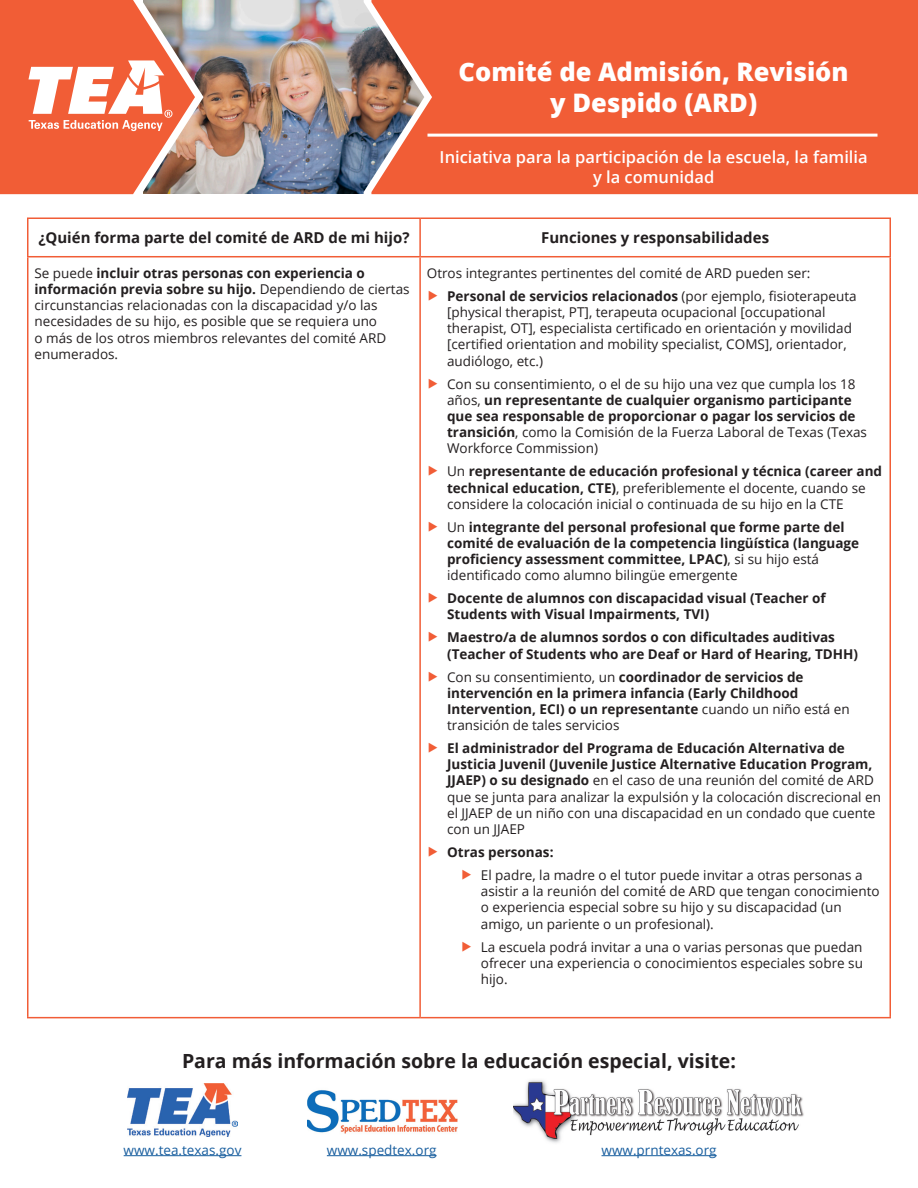
<style>
.page{position:relative;width:918px;height:1188px;background:#fff}
.page>*{position:absolute;margin:0;border:0;box-sizing:border-box;transform-origin:0 0}
.t1{font:800 25.5px/31.5px "Open Sans";color:#fff;text-align:center}
.t2{font:700 19.5px "Open Sans";color:#231f20}
.t3{font:600 16.5px/19.8px "Open Sans";color:#fff;text-align:center}
.t4{font:700 15px "Open Sans";color:#231f20}
.t5{font:13.5px/16.2px "Open Sans";color:#231f20}
.t6{font:700 13.5px/16.2px "Open Sans";color:#231f20}
.t7{font:13.5px "Open Sans";color:#175d9e}
.s1{font-weight:700}
.s2{color:#f15d36}
.s3{font-weight:400}
</style>
<div class="page">
<img style="left:204px;top:0;width:160px;height:194px">
<div style="left:371px;top:0;width:547px;height:194px;background:#f15d36"></div>
<svg style="left:0;top:0;width:204px;height:194px;background:#e87f63"></svg>
<hr style="left:428px;top:134px;width:450px;height:3px;background:#fff">
<hr style="left:27px;top:218px;width:393px;height:1px;background:#f15d36">
<hr style="left:420px;top:218px;width:471px;height:1px;background:#f15d36">
<hr style="left:27px;top:256px;width:393px;height:1px;background:#f15d36">
<hr style="left:420px;top:256px;width:471px;height:1px;background:#f15d36">
<hr style="left:27px;top:219px;width:1px;height:37px;background:#f15d36">
<hr style="left:419px;top:219px;width:2px;height:37px;background:#f15d36">
<hr style="left:890px;top:219px;width:1px;height:37px;background:#f15d36">
<hr style="left:27px;top:257px;width:1px;height:760px;background:#f15d36">
<hr style="left:419px;top:257px;width:2px;height:760px;background:#f15d36">
<hr style="left:890px;top:257px;width:1px;height:760px;background:#f15d36">
<hr style="left:27px;top:1017px;width:393px;height:1px;background:#f15d36">
<hr style="left:420px;top:1017px;width:471px;height:1px;background:#f15d36">
<img style="left:127px;top:1083px;width:111px;height:54px">
<img style="left:307px;top:1090px;width:150px;height:44px">
<img style="left:513px;top:1080px;width:291px;height:63px">
<hr style="left:124px;top:1155px;width:117px;height:1px;background:#175d9e">
<hr style="left:327px;top:1155px;width:110px;height:1px;background:#175d9e">
<hr style="left:602px;top:1155px;width:115px;height:1px;background:#175d9e">
<p class="t1" style="left:459px;top:54px;width:391px">Comité de Admisión, Revisión y Despido (ARD)</p>
<p class="t3" style="left:440px;top:147px;width:430px">Iniciativa para la participación de la escuela, la familia y la comunidad</p>
<p class="t4" style="left:38px;top:227px;width:373px">¿Quién forma parte del comité de ARD de mi hijo?</p>
<p class="t4" style="left:541px;top:227px;width:229px">Funciones y responsabilidades</p>
<p class="t5" style="left:34px;top:265px;width:377px">Se puede <span class="s1">incluir otras personas con experiencia o información previa sobre su hijo.</span> Dependiendo de ciertas circunstancias relacionadas con la discapacidad y/o las necesidades de su hijo, es posible que se requiera uno<br>o más de los otros miembros relevantes del comité ARD enumerados.</p>
<p class="t5" style="left:427px;top:265px;width:385px">Otros integrantes pertinentes del comité de ARD pueden ser:</p>
<p class="t5" style="left:447px;top:287px;width:411px;text-indent:-20px"><span class="s2">▶</span> <span class="s1">Personal de servicios relacionados</span> (por ejemplo, fisioterapeuta [physical therapist, PT], terapeuta ocupacional [occupational therapist, OT], especialista certificado en orientación y movilidad [certified orientation and mobility specialist, COMS], orientador, audiólogo, etc.)</p>
<p class="t5" style="left:447px;top:375px;width:421px;text-indent:-20px"><span class="s2">▶</span> Con su consentimiento, o el de su hijo una vez que cumpla los 18 años, <span class="s1">un representante de cualquier organismo participante que sea responsable de proporcionar o pagar los servicios de transición</span>, como la Comisión de la Fuerza Laboral de Texas (Texas Workforce Commission)</p>
<p class="t5" style="left:447px;top:463px;width:437px;text-indent:-20px"><span class="s2">▶</span> Un <span class="s1">representante de educación profesional y técnica (career and technical education, CTE)</span>, preferiblemente el docente, cuando se considere la colocación inicial o continuada de su hijo en la CTE</p>
<p class="t6" style="left:447px;top:518px;width:414px;text-indent:-20px"><span class="s2">▶</span> <span class="s3">Un</span> integrante del personal profesional que forme parte del comité de evaluación de la competencia lingüística (language proficiency assessment committee, LPAC)<span class="s3">, si su hijo está identificado como alumno bilingüe emergente</span></p>
<p class="t6" style="left:447px;top:590px;width:380px;text-indent:-20px"><span class="s2">▶</span> Docente de alumnos con discapacidad visual (Teacher of<br>Students with Visual Impairments, TVI)</p>
<p class="t6" style="left:447px;top:629px;width:413px;text-indent:-20px"><span class="s2">▶</span> Maestro/a de alumnos sordos o con dificultades auditivas (Teacher of Students who are Deaf or Hard of Hearing, TDHH)</p>
<p class="t6" style="left:447px;top:668px;width:404px;text-indent:-20px"><span class="s2">▶</span> <span class="s3">Con su consentimiento, un</span> coordinador de servicios de intervención en la primera infancia (Early Childhood Intervention, ECI) o un representante <span class="s3">cuando un niño está en transición de tales servicios</span></p>
<p class="t5" style="left:447px;top:740px;width:435px;text-indent:-20px"><span class="s2">▶</span> <span class="s1">El administrador del Programa de Educación Alternativa de Justicia Juvenil (Juvenile Justice Alternative Education Program, JJAEP) o su designado</span> en el caso de una reunión del comité de ARD que se junta para analizar la expulsión y la colocación discrecional en el JJAEP de un niño con una discapacidad en un condado que cuente con un JJAEP</p>
<p class="t6" style="left:427px;top:844px;width:128px"><span class="s2">▶</span> Otras personas:</p>
<p class="t5" style="left:481px;top:867px;width:400px;text-indent:-20px"><span class="s2">▶</span> El padre, la madre o el tutor puede invitar a otras personas a asistir a la reunión del comité de ARD que tengan conocimiento o experiencia especial sobre su hijo y su discapacidad (un amigo, un pariente o un profesional).</p>
<p class="t5" style="left:481px;top:938px;width:384px;text-align:justify;text-indent:-20px"><span class="s2">▶</span> La escuela podrá invitar a una o varias personas que puedan ofrecer una experiencia o conocimientos especiales sobre su hijo.</p>
<p class="t2" style="left:182px;top:1047px;width:555px">Para más información sobre la educación especial, visite:</p>
<p class="t7" style="left:124px;top:1141px;width:119px">www.tea.texas.gov</p>
<p class="t7" style="left:327px;top:1141px;width:111px">www.spedtex.org</p>
<p class="t7" style="left:602px;top:1141px;width:117px">www.prntexas.org</p>
</div>
